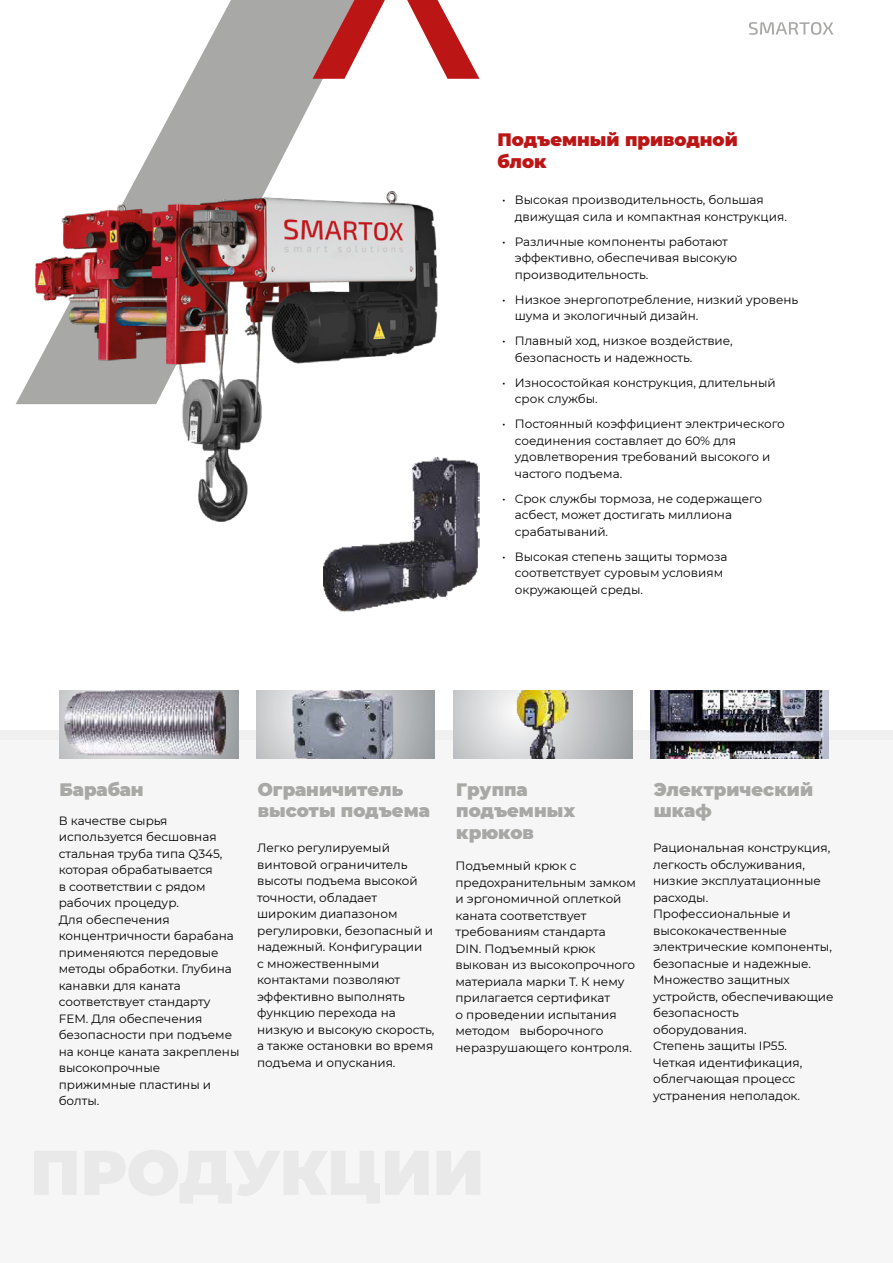
<style>
.page{position:relative;width:893px;height:1263px;background:#fff}
.page>*{position:absolute;margin:0;border:0;box-sizing:border-box;transform-origin:0 0}
.t1{font:900 18px/21.6px "Montserrat";color:#a8a8a7}
.t2{font:900 18px/21.6px "Montserrat";color:#bc1515}
.t3{font:12px/16.5px "Montserrat";color:#000}
</style>
<div class="page">
<svg style="left:749px;top:22px;width:84px;height:13px"></svg>
<div style="left:0;top:740px;width:893px;height:523px;background:#f6f6f6"></div>
<div style="left:0;top:731px;width:893px;height:9px;background:#f0f0f0"></div>
<svg style="left:16px;top:0;width:307px;height:404px"></svg>
<svg style="left:313px;top:0;width:166px;height:79px"></svg>
<img style="left:323px;top:460px;width:156px;height:151px">
<img style="left:35px;top:184px;width:427px;height:340px">
<img style="left:60px;top:690px;width:178px;height:68px">
<img style="left:454px;top:690px;width:178px;height:68px">
<img style="left:256px;top:690px;width:179px;height:68px">
<img style="left:650px;top:690px;width:179px;height:68px">
<h1 class="t2" style="left:497px;top:128px;width:242px">Подъемный приводной блок</h1>
<p class="t3" style="left:515px;top:191px;width:274px;text-indent:-13px">• Высокая производительность, большая движущая сила и компактная конструкция.</p>
<p class="t3" style="left:515px;top:233px;width:224px;text-indent:-13px">• Различные компоненты работают эффективно, обеспечивая высокую производительность.</p>
<p class="t3" style="left:515px;top:291px;width:285px;text-indent:-13px">• Низкое энергопотребление, низкий уровень шума и экологичный дизайн.</p>
<p class="t3" style="left:515px;top:332px;width:220px;text-indent:-13px">• Плавный ход, низкое воздействие, безопасность и надежность.</p>
<p class="t3" style="left:515px;top:374px;width:262px;text-indent:-13px">• Износостойкая конструкция, длительный срок службы.</p>
<p class="t3" style="left:515px;top:415px;width:271px;text-indent:-13px">• Постоянный коэффициент электрического соединения составляет до 60% для удовлетворения требований высокого и частого подъема.</p>
<p class="t3" style="left:515px;top:490px;width:249px;text-indent:-13px">• Срок службы тормоза, не содержащего асбест, может достигать миллиона срабатываний.</p>
<p class="t3" style="left:515px;top:548px;width:214px;text-indent:-13px">• Высокая степень защиты тормоза соответствует суровым условиям окружающей среды.</p>
<h1 class="t1" style="left:60px;top:777px;width:86px">Барабан</h1>
<h1 class="t1" style="left:258px;top:777px;width:173px">Ограничитель высоты подъема</h1>
<h1 class="t1" style="left:456px;top:777px;width:120px">Группа подъемных крюков</h1>
<h1 class="t1" style="left:654px;top:777px;width:161px">Электрический шкаф</h1>
<p class="t3" style="left:59px;top:812px;width:182px">В качестве сырья используется бесшовная стальная труба типа Q345, которая обрабатывается<br>в соответствии с рядом рабочих процедур.<br>Для обеспечения концентричности барабана применяются передовые методы обработки. Глубина канавки для каната соответствует стандарту<br>FEM. Для обеспечения безопасности при подъеме на конце каната закреплены высокопрочные прижимные пластины и болты.</p>
<p class="t3" style="left:257px;top:839px;width:179px">Легко регулируемый винтовой ограничитель высоты подъема высокой точности, обладает широким диапазоном регулировки, безопасный и надежный. Конфигурации<br>с множественными контактами позволяют эффективно выполнять функцию перехода на низкую и высокую скорость, а также остановки во время подъема и опускания.</p>
<p class="t3" style="left:653px;top:839px;width:182px">Рациональная конструкция, легкость обслуживания, низкие эксплуатационные расходы.<br>Профессиональные и высококачественные электрические компоненты, безопасные и надежные.<br>Множество защитных устройств, обеспечивающие безопасность оборудования.<br>Степень защиты IP55.<br>Четкая идентификация, облегчающая процесс устранения неполадок.</p>
<p class="t3" style="left:455px;top:857px;width:182px">Подъемный крюк с предохранительным замком и эргономичной оплеткой каната соответствует требованиям стандарта<br>DIN. Подъемный крюк выкован из высокопрочного материала марки T. К нему прилагается сертификат<br>о проведении испытания методом выборочного неразрушающего контроля.</p>
</div>
